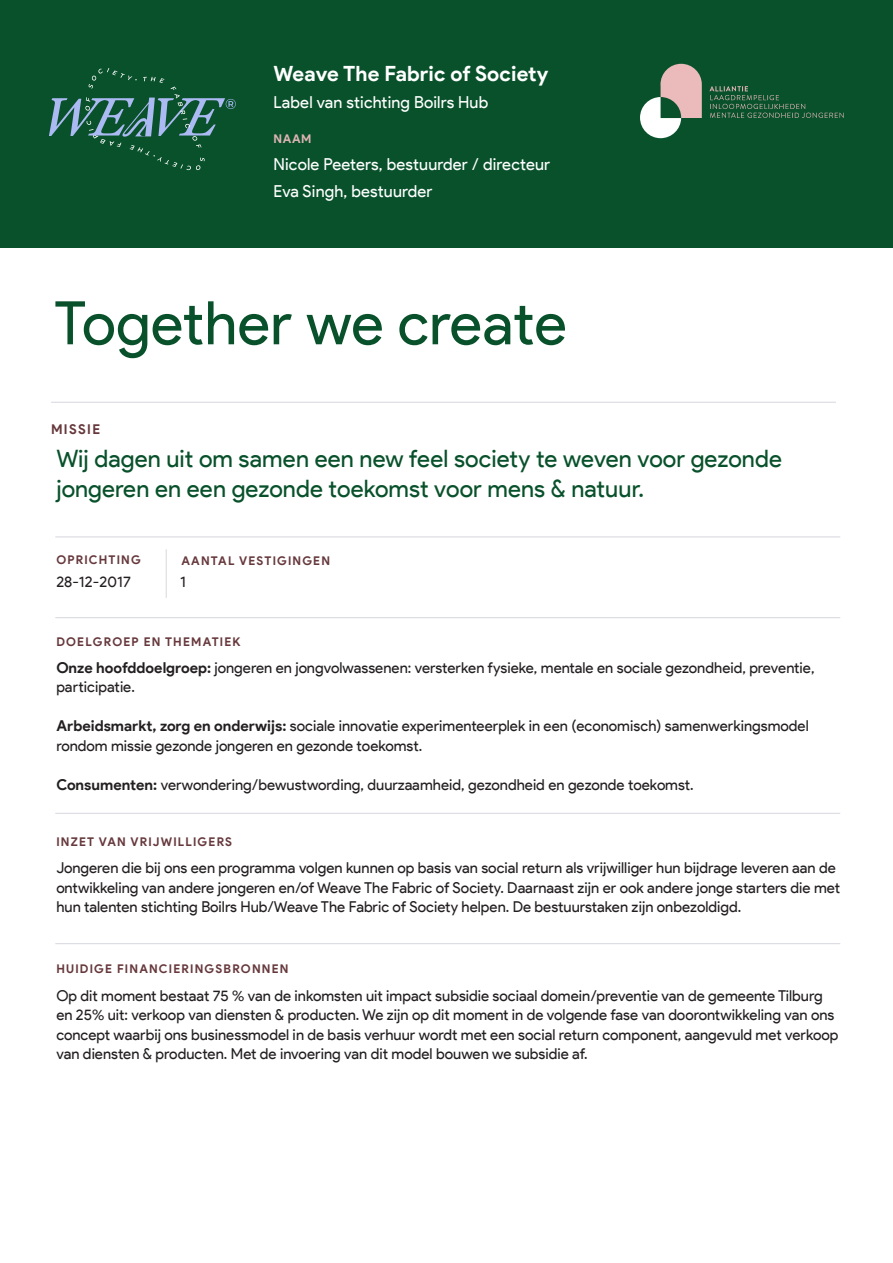
<style>
.page{position:relative;width:893px;height:1263px;background:#fff}
.page>*{position:absolute;margin:0;border:0;box-sizing:border-box;transform-origin:0 0}
.t1{font:60px "Product Sans";letter-spacing:.005em;color:#08512b}
.t2{font:24px "Product Sans";letter-spacing:.005em;color:#08512b}
.t3{font:700 21px "Product Sans";letter-spacing:.005em;color:#fff}
.Alineastijl_1{font:16.5px "Product Sans";letter-spacing:.01em;color:#fff}
.Alineastijl_1-2{font:15px/19.5px "Product Sans";letter-spacing:.005em;color:#231f20}
.t4{font:700 13.5px "Product Sans";letter-spacing:.1em;color:#66383c}
.t5{font:700 12px "Product Sans";letter-spacing:.1em;color:#66383c}
.Alineastijl_1-3{font:700 12px "Product Sans";color:#e0b5b4}
.s1{font-weight:700}
</style>
<div class="page">
<div style="left:0;top:0;width:893px;height:247px;background:#08512b"></div>
<hr style="left:51px;top:402px;width:785px;height:1px;background:#2c2c56">
<svg style="left:49px;top:68px;width:187px;height:102px"></svg>
<hr style="left:166px;top:549px;width:1px;height:49px;background:#2c2c56">
<hr style="left:55px;top:536px;width:785px;height:1px;background:#2c2c56">
<hr style="left:55px;top:617px;width:785px;height:1px;background:#2c2c56">
<hr style="left:55px;top:943px;width:785px;height:1px;background:#2c2c56">
<svg style="left:640px;top:64px;width:62px;height:74px"></svg>
<svg style="left:709px;top:86px;width:135px;height:32px"></svg>
<hr style="left:55px;top:813px;width:785px;height:1px;background:#2c2c56">
<p class="t3" style="left:274px;top:60px;width:276px">Weave The Fabric of Society</p>
<p class="Alineastijl_1" style="left:274px;top:92px;width:216px">Label van stichting Boilrs Hub</p>
<p class="Alineastijl_1-3" style="left:274px;top:132px;width:40px">NAAM</p>
<p class="Alineastijl_1" style="left:274px;top:154px;width:278px">Nicole Peeters, bestuurder / directeur</p>
<p class="Alineastijl_1" style="left:274px;top:181px;width:161px">Eva Singh, bestuurder</p>
<p class="t1" style="left:54px;top:287px;width:514px">Together we create</p>
<p class="t4" style="left:51px;top:421px;width:51px">MISSIE</p>
<p class="t2" style="left:56px;top:444px;width:727px">Wij dagen uit om samen een new feel society te weven voor gezonde</p>
<p class="t2" style="left:56px;top:474px;width:589px">jongeren en een gezonde toekomst voor mens &amp; natuur.</p>
<p class="t5" style="left:56px;top:553px;width:86px">OPRICHTING</p>
<p class="Alineastijl_1-2" style="left:56px;top:572px;width:76px">28-12-2017</p>
<p class="t5" style="left:181px;top:554px;width:150px">AANTAL VESTIGINGEN</p>
<p class="Alineastijl_1-2" style="left:180px;top:572px;width:7px">1</p>
<p class="t5" style="left:56px;top:634px;width:186px">DOELGROEP EN THEMATIEK</p>
<p class="Alineastijl_1-2" style="left:56px;top:658px;width:760px"><span class="s1">Onze hoofddoelgroep:</span> jongeren en jongvolwassenen: versterken fysieke, mentale en sociale gezondheid, preventie, participatie.</p>
<p class="Alineastijl_1-2" style="left:56px;top:716px;width:754px"><span class="s1">Arbeidsmarkt, zorg en onderwijs:</span> sociale innovatie experimenteerplek in een (economisch) samenwerkingsmodel</p>
<p class="Alineastijl_1-2" style="left:56px;top:736px;width:367px">rondom missie gezonde jongeren en gezonde toekomst.</p>
<p class="Alineastijl_1-2" style="left:56px;top:775px;width:639px"><span class="s1">Consumenten:</span> verwondering/bewustwording, duurzaamheid, gezondheid en gezonde toekomst.</p>
<p class="t5" style="left:56px;top:834px;width:177px">INZET VAN VRIJWILLIGERS</p>
<p class="Alineastijl_1-2" style="left:56px;top:858px;width:785px">Jongeren die bij ons een programma volgen kunnen op basis van social return als vrijwilliger hun bijdrage leveren aan de ontwikkeling van andere jongeren en/of Weave The Fabric of Society. Daarnaast zijn er ook andere jonge starters die met hun talenten stichting Boilrs Hub/Weave The Fabric of Society helpen. De bestuurstaken zijn onbezoldigd.</p>
<p class="t5" style="left:56px;top:961px;width:234px">HUIDIGE FINANCIERINGSBRONNEN</p>
<p class="Alineastijl_1-2" style="left:56px;top:985px;width:784px">Op dit moment bestaat 75 % van de inkomsten uit impact subsidie sociaal domein/preventie van de gemeente Tilburg en 25% uit: verkoop van diensten &amp; producten. We zijn op dit moment in de volgende fase van doorontwikkeling van ons concept waarbij ons businessmodel in de basis verhuur wordt met een social return component, aangevuld met verkoop van diensten &amp; producten. Met de invoering van dit model bouwen we subsidie af.</p>
</div>
